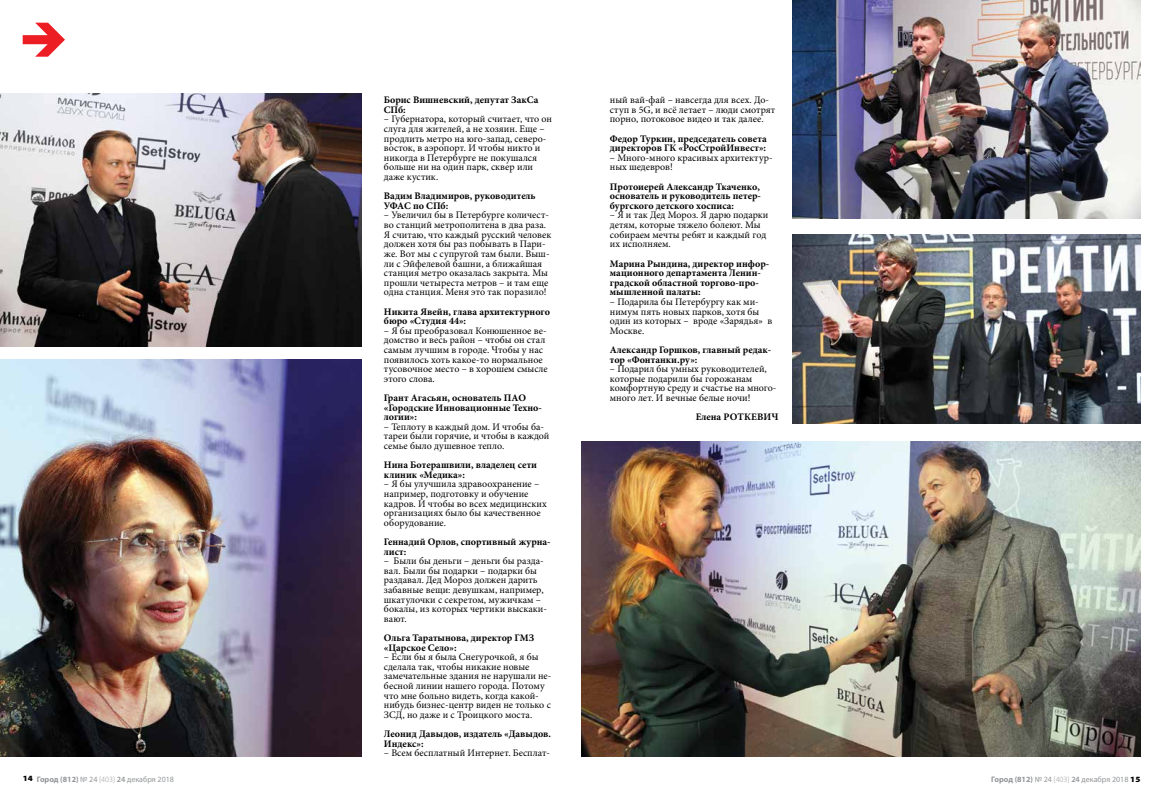
<style>
.page{position:relative;width:1163px;height:794px;background:#fff}
.page>*{position:absolute;margin:0;border:0;box-sizing:border-box;transform-origin:0 0}
.t1{font:10px/9.6px "Minion Pro";color:#000}
.t2{font:700 10px/9.6px "Minion Pro";color:#000}
.t3{font:8px "Myriad Pro";color:#939598}
.s1{font-weight:900;color:#000}
.s2{font-weight:700}
.s3{font-weight:300}
.s4{font-weight:600}
</style>
<div class="page">
<svg style="left:23px;top:23px;width:42px;height:34px"></svg>
<img style="left:0;top:93px;width:361px;height:253px">
<img style="left:0;top:359px;width:361px;height:397px">
<img style="left:581px;top:441px;width:559px;height:315px">
<img style="left:792px;top:0;width:348px;height:219px">
<img style="left:792px;top:234px;width:348px;height:189px">
<p class="t2" style="left:384px;top:95px;width:156px">Борис Вишневский, депутат ЗакСа<br>СПб:</p>
<p class="t1" style="left:384px;top:114px;width:170px">– Губернатора, который считает, что он слуга для жителей, а не хозяин. Еще – продлить метро на юго-запад, северо&shy;восток, в аэропорт. И чтобы никто и никогда в Петербурге не покушался больше ни на один парк, сквер или даже кустик.</p>
<p class="t2" style="left:384px;top:191px;width:153px">Вадим Владимиров, руководитель<br>УФАС по СПб:</p>
<p class="t1" style="left:384px;top:210px;width:169px">– Увеличил бы в Петербурге количест&shy;во станций метрополитена в два раза.<br>Я считаю, что каждый русский человек должен хотя бы раз побывать в Пари&shy;же. Вот мы с супругой там были. Выш&shy;ли с Эйфелевой башни, а ближайшая станция метро оказалась закрыта. Мы прошли четыреста метров – и там еще одна станция. Меня это так поразило!</p>
<p class="t2" style="left:384px;top:306px;width:168px">Никита Явейн, глава архитектурного бюро «Студия 44»:</p>
<p class="t1" style="left:384px;top:326px;width:165px">– Я бы преобразовал Конюшенное ве&shy;домство и весь район – чтобы он стал самым лучшим в городе. Чтобы у нас появилось хоть какое-то нормальное тусовочное место – в хорошем смысле этого слова.</p>
<p class="t2" style="left:384px;top:393px;width:159px">Грант Агасьян, основатель ПАО «Городские Инновационные Техно&shy;логии»:</p>
<p class="t1" style="left:384px;top:422px;width:167px">– Теплоту в каждый дом. И чтобы ба&shy;тареи были горячие, и чтобы в каждой семье было душевное тепло.</p>
<p class="t2" style="left:384px;top:460px;width:155px">Нина Ботерашвили, владелец сети клиник «Медика»:</p>
<p class="t1" style="left:384px;top:479px;width:164px">– Я бы улучшила здравоохранение – например, подготовку и обучение кадров. И чтобы во всех медицинских организациях было бы качественное оборудование.</p>
<p class="t2" style="left:384px;top:537px;width:168px">Геннадий Орлов, спортивный журна&shy;лист:</p>
<p class="t1" style="left:384px;top:556px;width:165px">– Были бы деньги – деньги бы разда&shy;вал. Были бы подарки – подарки бы раздавал. Дед Мороз должен дарить забавные вещи: девушкам, например, шкатулочки с секретом, мужичкам – бокалы, из которых чертики выскаки&shy;вают.</p>
<p class="t2" style="left:384px;top:633px;width:152px">Ольга Таратынова, директор ГМЗ «Царское Село»:</p>
<p class="t1" style="left:384px;top:652px;width:169px">– Если бы я была Снегурочкой, я бы сделала так, чтобы никакие новые замечательные здания не нарушали не&shy;бесной линии нашего города. Потому что мне больно видеть, когда какой&shy;нибудь бизнес-центр виден не только с ЗСД, но даже и с Троицкого моста.</p>
<p class="t2" style="left:384px;top:729px;width:169px">Леонид Давыдов, издатель «Давыдов.<br>Индекс»:</p>
<p class="t1" style="left:384px;top:748px;width:168px">– Всем бесплатный Интернет. Бесплат-</p>
<p class="t1" style="left:609px;top:95px;width:167px">ный вай-фай – навсегда для всех. До&shy;ступ в 5G, и всё летает – люди смотрят порно, потоковое видео и так далее.</p>
<p class="t2" style="left:609px;top:133px;width:158px">Федор Туркин, председатель совета директоров ГК «РосСтройИнвест»:</p>
<p class="t1" style="left:609px;top:153px;width:164px">– Много-много красивых архитектур&shy;ных шедевров!</p>
<p class="t2" style="left:609px;top:181px;width:152px;text-align:justify">Протоиерей Александр Ткаченко, основатель и руководитель петер&shy;бургского детского хосписа:</p>
<p class="t1" style="left:609px;top:210px;width:160px">– Я и так Дед Мороз. Я дарю подарки детям, которые тяжело болеют. Мы собираем мечты ребят и каждый год их исполняем.</p>
<p class="t2" style="left:609px;top:258px;width:161px">Марина Рындина, директор инфор&shy;мационного департамента Ленин&shy;градской областной торгово-про&shy;мышленной палаты:</p>
<p class="t1" style="left:609px;top:297px;width:164px">– Подарила бы Петербургу как ми&shy;нимум пять новых парков, хотя бы один из которых – вроде «Зарядья» в<br>Москве.</p>
<p class="t2" style="left:609px;top:345px;width:163px">Александр Горшков, главный редак&shy;тор «Фонтанки.ру»:</p>
<p class="t1" style="left:609px;top:364px;width:168px">– Подарил бы умных руководителей, которые подарили бы горожанам комфортную среду и счастье на много&shy;много лет. И вечные белые ночи!</p>
<p class="t2" style="left:695px;top:412px;width:84px">Елена Роткевич</p>
<p class="t3" style="left:23px;top:774px;width:153px"><span class="s1">14</span> <span class="s2">Город (812)</span> № 24 <span class="s3">{403}</span> <span class="s4">24</span> декабря 2018</p>
<p class="t3" style="left:991px;top:774px;width:151px"><span class="s2">Город (812)</span> № 24 <span class="s3">{403}</span> <span class="s4">24</span> декабря 2018 <span class="s1">15</span></p>
</div>
